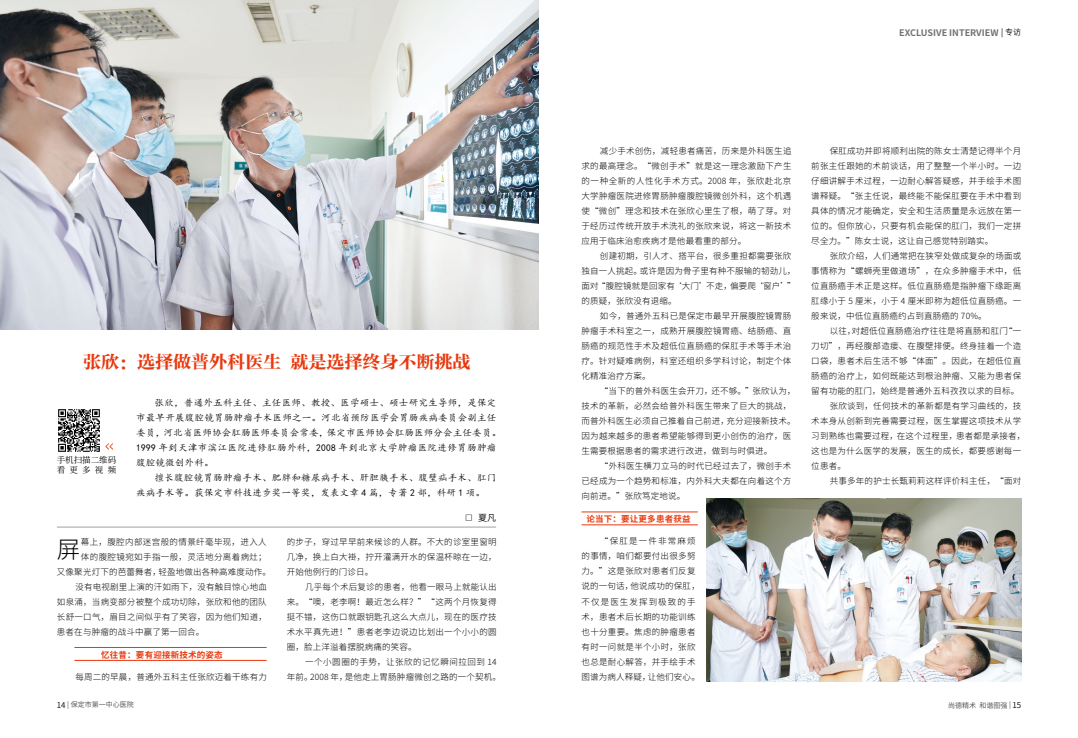
<style>
.page{position:relative;width:1078px;height:738px;background:#fff}
.page>*{position:absolute;margin:0;border:0;box-sizing:border-box;transform-origin:0 0}
.t1{font:300 23.5px "Source Han Sans CN";color:#000}
.t2{font:18px "FZCYSJW GB1 0";color:#e8380d}
.t3{font:9.5px/15px "Kai Ti";letter-spacing:.025em;color:#000}
.t4{font:700 9px "Source Han Sans CN";color:#727171}
.t5{font:9px "Source Han Sans CN";color:#000}
.t6{font:300 8.5px/15px "Source Han Sans CN";letter-spacing:.03em;color:#000;text-align:justify}
.t7{font:700 8.5px "Source Han Sans CN";letter-spacing:.02em;color:#e8380d}
.t8{font:8.5px/10.2px "Source Han Serif CN";color:#000}
.t9{font:7px "Source Han Sans CN";color:#595757}
.s1{font-family:"Kai Ti GB2312"}
.s2{font-weight:400;font-size:8px;color:#000}
.s3{font-size:8px;color:#000}
</style>
<div class="page">
<img style="left:0;top:0;width:538px;height:329px">
<hr style="left:57px;top:526px;width:439px;height:1px;background:#9fa0a0">
<hr style="left:74px;top:659px;width:192px;height:1px;background:#e8380d">
<hr style="left:74px;top:646px;width:192px;height:1px;background:#e8380d">
<svg style="left:105px;top:443px;width:8px;height:6px"></svg>
<img style="left:58px;top:409px;width:42px;height:43px">
<img style="left:706px;top:498px;width:314px;height:183px">
<hr style="left:581px;top:524px;width:116px;height:1px;background:#e8380d">
<hr style="left:581px;top:511px;width:116px;height:1px;background:#e8380d">
<h2 class="t2" style="left:83px;top:352px;width:389px">张欣：选择做普外科医生 就是选择终身不断挑战</h2>
<p class="t3" style="left:136px;top:394px;width:366px;text-indent:18px">张欣，普通外五科主任、主任医师、教授、医学硕士、硕士研究生导师，是保定市最早开展腹腔镜胃肠肿瘤手术医师之一。河北省预防医学会胃肠疾病委员会副主任委员，河北省医师协会肛肠医师委员会常委，保定市医师协会肛肠医师分会主任委员。1999 年到天津市滨江医院进修肛肠外科，2008 年到北京大学肿瘤医院进修胃肠肿瘤腹腔镜微创外科。</p>
<p class="t3" style="left:136px;top:469px;width:361px;text-indent:18px">擅长腹腔镜胃肠肿瘤手术、肥胖和糖尿病手术、肝胆胰手术、腹壁疝手术、肛门疾病手术等。获保定市科技进步奖一等奖，发表文章 4 篇，专著 2 部，科研 1 项。</p>
<p class="t8" style="left:57px;top:454px;width:61px">手机扫描二维码看 更 多 视 频</p>
<h1 class="t1" style="left:57px;top:536px;width:25px">屏</h1>
<p class="t6" style="left:81px;top:534px;width:187px">幕上，腹腔内部迷宫般的情景纤毫毕现，进入人</p>
<p class="t6" style="left:81px;top:549px;width:187px">体的腹腔镜宛如手指一般，灵活地分离着病灶；</p>
<p class="t6" style="left:57px;top:564px;width:216px">又像聚光灯下的芭蕾舞者，轻盈地做出各种高难度动作。</p>
<p class="t6" style="left:75px;top:579px;width:193px">没有电视剧里上演的汗如雨下，没有触目惊心地血</p>
<p class="t6" style="left:57px;top:594px;width:211px">如泉涌，当病变部分被整个成功切除，张欣和他的团队</p>
<p class="t6" style="left:57px;top:609px;width:211px">长舒一口气，眉目之间似乎有了笑容，因为他们知道，</p>
<p class="t6" style="left:57px;top:624px;width:149px">患者在与肿瘤的战斗中赢了第一回合。</p>
<p class="t7" style="left:101px;top:649px;width:123px">忆往昔：要有迎接新技术的姿态</p>
<p class="t6" style="left:75px;top:669px;width:193px">每周二的早晨，普通外五科主任张欣迈着干练有力</p>
<p class="t5" style="left:464px;top:512px;width:33px"><span class="s1">□</span> 夏凡</p>
<p class="t6" style="left:287px;top:534px;width:211px">的步子，穿过早早前来候诊的人群。不大的诊室里窗明几净，换上白大褂，拧开灌满开水的保温杯晾在一边，开始他例行的门诊日。</p>
<p class="t6" style="left:287px;top:579px;width:211px;text-indent:18px">几乎每个术后复诊的患者，他看一眼马上就能认出来。“噢，老李啊！最近怎么样？”“这两个月恢复得挺不错，这伤口就跟钥匙孔这么大点儿，现在的医疗技术水平真先进！”患者老李边说边比划出一个小小的圆圈，脸上洋溢着摆脱病痛的笑容。</p>
<p class="t6" style="left:287px;top:654px;width:216px;text-indent:18px">一个小圆圈的手势，让张欣的记忆瞬间拉回到 14年前。2008 年，是他走上胃肠肿瘤微创之路的一个契机。</p>
<p class="t4" style="left:899px;top:28px;width:123px">EXCLUSIVE INTERVIEW <span class="s2">|</span> <span class="s2">专访</span></p>
<p class="t6" style="left:581px;top:143px;width:211px;text-indent:18px">减少手术创伤，减轻患者痛苦，历来是外科医生追求的最高理念。“微创手术”就是这一理念激励下产生的一种全新的人性化手术方式。2008 年，张欣赴北京大学肿瘤医院进修胃肠肿瘤腹腔镜微创外科，这个机遇使“微创”理念和技术在张欣心里生了根，萌了芽。对于经历过传统开放手术洗礼的张欣来说，将这一新技术应用于临床治愈疾病才是他最看重的部分。</p>
<p class="t6" style="left:581px;top:248px;width:216px;text-align:left;text-indent:18px">创建初期，引人才、搭平台，很多重担都需要张欣独自一人挑起。或许是因为骨子里有种不服输的韧劲儿，面对“腹腔镜就是回家有‘大门’不走，偏要爬‘窗户’”的质疑，张欣没有退缩。</p>
<p class="t6" style="left:581px;top:308px;width:211px;text-indent:18px">如今，普通外五科已是保定市最早开展腹腔镜胃肠肿瘤手术科室之一，成熟开展腹腔镜胃癌、结肠癌、直肠癌的规范性手术及超低位直肠癌的保肛手术等手术治疗。针对疑难病例，科室还组织多学科讨论，制定个体化精准治疗方案。</p>
<p class="t6" style="left:581px;top:383px;width:216px;text-align:left;text-indent:18px">“当下的普外科医生会开刀，还不够。”张欣认为，技术的革新，必然会给普外科医生带来了巨大的挑战，而普外科医生必须自己推着自己前进，充分迎接新技术。因为越来越多的患者希望能够得到更小创伤的治疗，医生需要根据患者的需求进行改进，做到与时俱进。</p>
<p class="t6" style="left:581px;top:458px;width:211px;text-indent:18px">“外科医生横刀立马的时代已经过去了，微创手术已经成为一个趋势和标准，内外科大夫都在向着这个方向前进。”张欣笃定地说。</p>
<p class="t7" style="left:586px;top:513px;width:105px">论当下：要让更多患者获益</p>
<p class="t6" style="left:581px;top:533px;width:120px;text-align:left;text-indent:18px">“保肛是一件非常麻烦的事情，咱们都要付出很多努力。”这是张欣对患者们反复说的一句话，他说成功的保肛，不仅是医生发挥到极致的手术，患者术后长期的功能训练也十分重要。焦虑的肿瘤患者有时一问就是半个小时，张欣也总是耐心解答，并手绘手术图谱为病人释疑，让他们安心。</p>
<p class="t6" style="left:811px;top:143px;width:211px;text-indent:18px">保肛成功并即将顺利出院的陈女士清楚记得半个月前张主任跟她的术前谈话，用了整整一个半小时。一边仔细讲解手术过程，一边耐心解答疑惑，并手绘手术图谱释疑。“张主任说，最终能不能保肛要在手术中看到具体的情况才能确定，安全和生活质量是永远放在第一位的。但你放心，只要有机会能保的肛门，我们一定拼尽全力。”陈女士说，这让自己感觉特别踏实。</p>
<p class="t6" style="left:811px;top:248px;width:211px;text-indent:18px">张欣介绍，人们通常把在狭窄处做成复杂的场面或事情称为“螺蛳壳里做道场”，在众多肿瘤手术中，低位直肠癌手术正是这样。低位直肠癌是指肿瘤下缘距离肛缘小于 5 厘米，小于 4 厘米即称为超低位直肠癌。一般来说，中低位直肠癌约占到直肠癌的 70%。</p>
<p class="t6" style="left:829px;top:323px;width:193px">以往，对超低位直肠癌治疗往往是将直肠和肛门“一</p>
<p class="t6" style="left:811px;top:338px;width:211px">刀切”，再经腹部造瘘、在腹壁排便。终身挂着一个造</p>
<p class="t6" style="left:811px;top:353px;width:211px">口袋，患者术后生活不够“体面”。因此，在超低位直</p>
<p class="t6" style="left:811px;top:368px;width:211px">肠癌的治疗上，如何既能达到根治肿瘤、又能为患者保</p>
<p class="t6" style="left:811px;top:383px;width:209px">留有功能的肛门，始终是普通外五科孜孜以求的目标。</p>
<p class="t6" style="left:829px;top:398px;width:193px">张欣谈到，任何技术的革新都是有学习曲线的，技</p>
<p class="t6" style="left:811px;top:413px;width:211px">术本身从创新到完善需要过程，医生掌握这项技术从学</p>
<p class="t6" style="left:811px;top:428px;width:216px">习到熟练也需要过程，在这个过程里，患者都是承接者，</p>
<p class="t6" style="left:811px;top:443px;width:211px">这也是为什么医学的发展，医生的成长，都要感谢每一</p>
<p class="t6" style="left:811px;top:458px;width:36px">位患者。</p>
<p class="t6" style="left:829px;top:473px;width:193px">共事多年的护士长甄莉莉这样评价科主任，“面对</p>
<p class="t9" style="left:57px;top:700px;width:78px"><span class="s3">14</span> | 保定市第一中心医院</p>
<p class="t9" style="left:947px;top:700px;width:75px">尚德精术 和谐图强 | <span class="s3">15</span></p>
</div>
